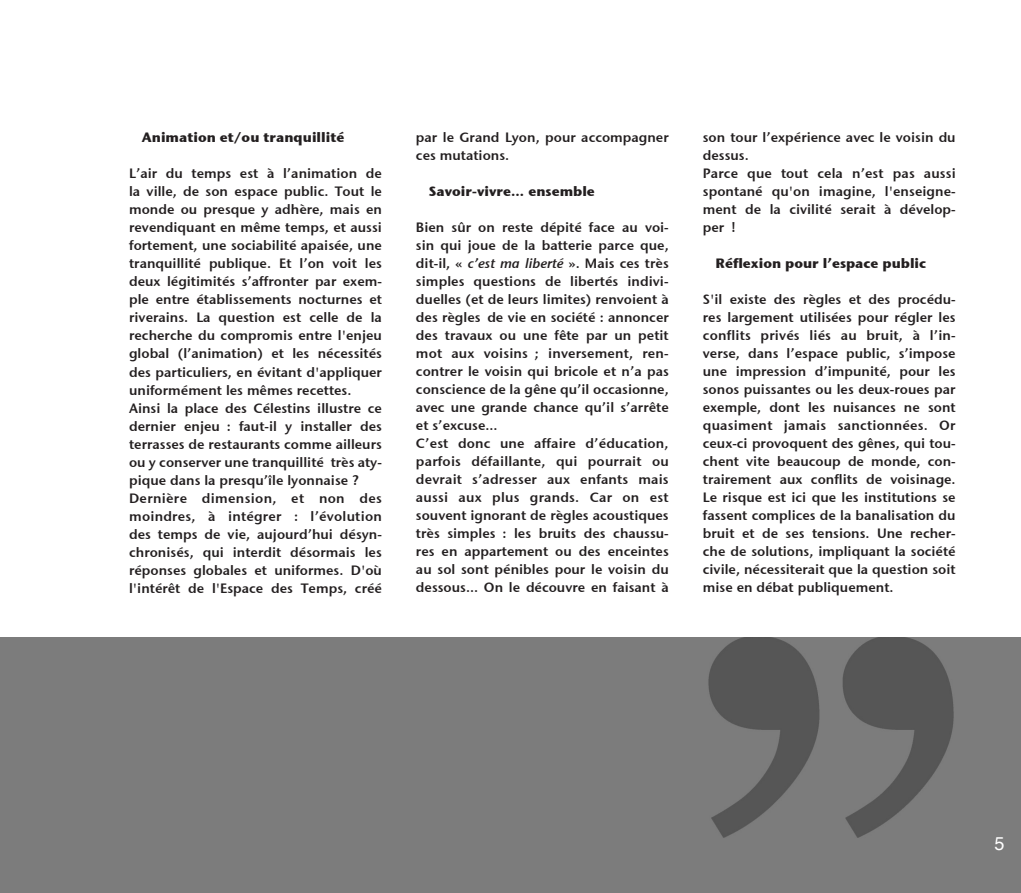
<style>
.page{position:relative;width:1021px;height:893px;background:#fff}
.page>*{position:absolute;margin:0;border:0;box-sizing:border-box;transform-origin:0 0}
.t1{font:18.6px "Helvetica";color:#fff}
.t2{font:13.5px/18px "Stone Sans Sem ITCTT Semi";color:#231f20}
.t3{font:700 13.5px "Stone Sans ITC";color:#231f20}
.s1{font-family:"Stone Sans Sem ITCTT Semi Ita"}
</style>
<div class="page">
<img style="left:0;top:638px;width:1020px;height:255px">
<p class="t3" style="left:142px;top:126px;width:204px">Animation et/ou tranquillité</p>
<p class="t2" style="left:129px;top:164px;width:254px">L’air du temps est à l’animation de la ville, de son espace public. Tout le monde ou presque y adhère, mais en revendiquant en même temps, et aussi fortement, une sociabilité apaisée, une tranquillité publique. Et l’on voit les deux légitimités s’affronter par exem&shy;ple entre établissements nocturnes et riverains. La question est celle de la recherche du compromis entre l'enjeu global (l’animation) et les nécessités des particuliers, en évitant d'appliquer uniformément les mêmes recettes.<br>Ainsi la place des Célestins illustre ce dernier enjeu : faut-il y installer des terrasses de restaurants comme ailleurs ou y conserver une tranquillité très aty&shy;pique dans la presqu’île lyonnaise ?<br>Dernière dimension, et non des moindres, à intégrer : l’évolution des temps de vie, aujourd’hui désyn&shy;chronisés, qui interdit désormais les réponses globales et uniformes. D'où l'intérêt de l'Espace des Temps, créé</p>
<p class="t2" style="left:416px;top:127px;width:254px">par le Grand Lyon, pour accompagner ces mutations.</p>
<p class="t3" style="left:429px;top:179px;width:168px">Savoir-vivre… ensemble</p>
<p class="t2" style="left:416px;top:217px;width:254px">Bien sûr on reste dépité face au voi&shy;sin qui joue de la batterie parce que, dit-il, « <span class="s1">c’est ma liberté</span> ». Mais ces très simples questions de libertés indivi&shy;duelles (et de leurs limites) renvoient à des règles de vie en société : annoncer des travaux ou une fête par un petit mot aux voisins ; inversement, ren&shy;contrer le voisin qui bricole et n’a pas conscience de la gêne qu’il occasionne, avec une grande chance qu’il s’arrête et s’excuse…<br>C’est donc une affaire d’éducation, parfois défaillante, qui pourrait ou devrait s’adresser aux enfants mais aussi aux plus grands. Car on est souvent ignorant de règles acoustiques très simples : les bruits des chaussu&shy;res en appartement ou des enceintes au sol sont pénibles pour le voisin du dessous… On le découvre en faisant à</p>
<p class="t2" style="left:702px;top:127px;width:254px">son tour l’expérience avec le voisin du dessus.<br>Parce que tout cela n’est pas aussi spontané qu'on imagine, l'enseigne&shy;ment de la civilité serait à dévelop&shy;per !</p>
<p class="t3" style="left:715px;top:251px;width:212px">Réflexion pour l’espace public</p>
<p class="t2" style="left:702px;top:289px;width:254px;text-align:justify">S'il existe des règles et des procédu&shy;res largement utilisées pour régler les conflits privés liés au bruit, à l’in&shy;verse, dans l’espace public, s’impose une impression d’impunité, pour les sonos puissantes ou les deux-roues par exemple, dont les nuisances ne sont quasiment jamais sanctionnées. Or ceux-ci provoquent des gênes, qui tou&shy;chent vite beaucoup de monde, con&shy;trairement aux conflits de voisinage.<br>Le risque est ici que les institutions se fassent complices de la banalisation du bruit et de ses tensions. Une recher&shy;che de solutions, impliquant la société civile, nécessiterait que la question soit mise en débat publiquement.</p>
<h1 class="t1" style="left:994px;top:828px;width:12px">5</h1>
</div>
